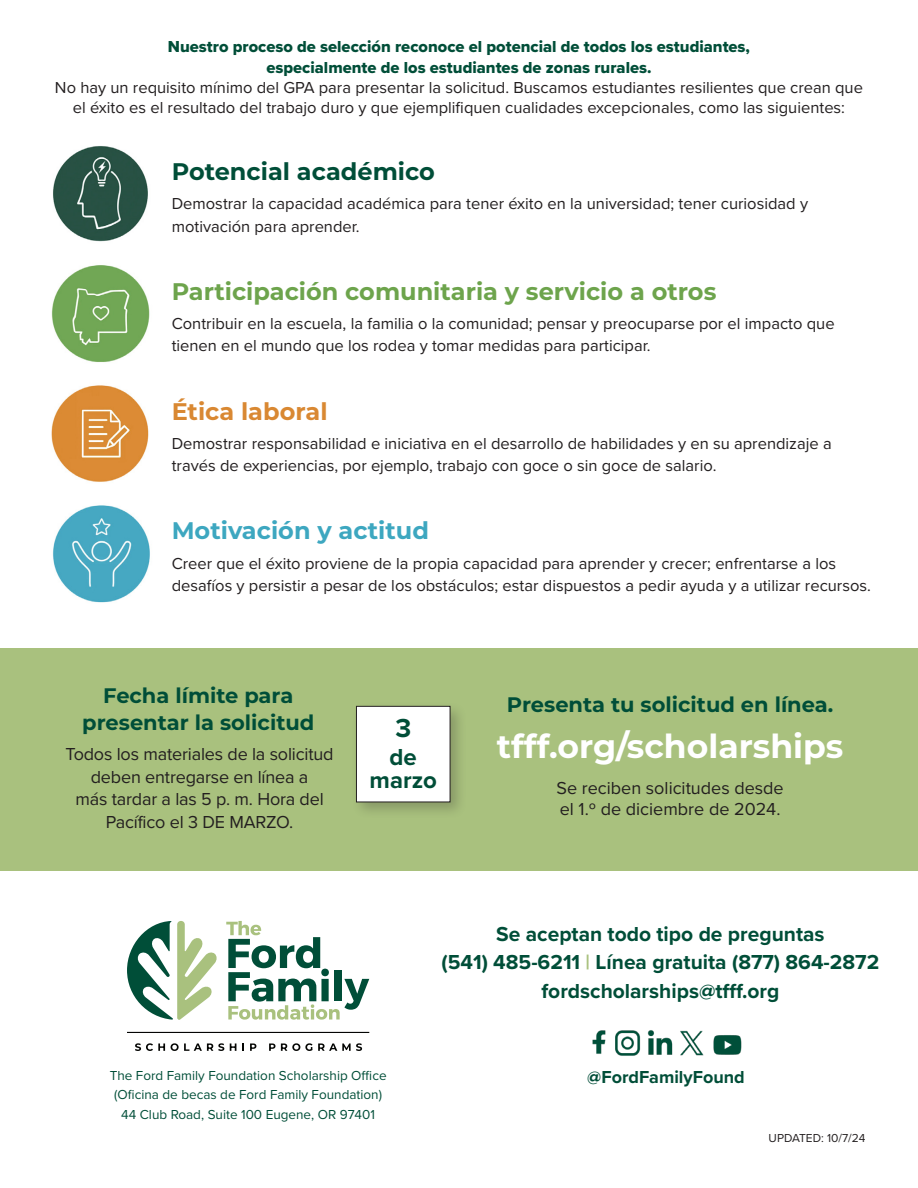
<style>
.page{position:relative;width:918px;height:1188px;background:#fff}
.page>*{position:absolute;margin:0;border:0;box-sizing:border-box;transform-origin:0 0}
.t1{font:700 33px "Montserrat";color:#fff}
.formula{font:700 27px "Proxima Nova";color:#004e38}
._16_pt_subhead{font:700 24px "Montserrat";color:#6da44c}
._16_pt_subhead-2{font:700 24px "Montserrat";color:#004e38}
._16_pt_subhead-3{font:700 24px "Montserrat";color:#3da7c0}
._16_pt_subhead-4{font:700 24px "Montserrat";color:#d98832}
.formula-2{font:700 24px/22.5px "Proxima Nova";color:#004e38;text-align:center}
._16_pt_subhead-5{font:700 21px/28.5px "Proxima Nova";color:#004e38;text-align:center}
._16_pt_subhead-6{font:700 21px/27px "Montserrat";color:#004e38;text-align:center}
.basic_body{font:18px/22.5px "Proxima Nova";letter-spacing:-.01em;color:#231f20}
._16_pt_subhead-7{font:700 18px "Proxima Nova";color:#004e38}
._11_pt_body_copy{font:16.5px/22.5px "Proxima Nova";color:#231f20}
._12_point_body{font:16.5px/20.2px "Proxima Nova";color:#231f20;text-align:center}
._12_point_body-2{font:16.5px/20.2px "Proxima Nova Extrabld";color:#004e38;text-align:center}
.basic_body-2{font:13.5px/19.5px "Proxima Nova";color:#004e38;text-align:center}
._11_pt_body_copy-2{font:12px "Proxima Nova";color:#231f20}
.s1{color:#a9c17e}
</style>
<div class="page">
<img style="left:53px;top:146px;width:95px;height:96px">
<img style="left:51px;top:265px;width:99px;height:97px">
<img style="left:51px;top:385px;width:98px;height:97px">
<img style="left:53px;top:505px;width:97px;height:98px">
<div style="left:0;top:648px;width:918px;height:223px;background:#a9c17e"></div>
<hr style="left:127px;top:1032px;width:242px;height:1px;background:#040503">
<svg style="left:135px;top:1043px;width:30px;height:8px"></svg>
<svg style="left:171px;top:1043px;width:53px;height:8px"></svg>
<svg style="left:230px;top:1043px;width:6px;height:8px"></svg>
<svg style="left:242px;top:1043px;width:2px;height:8px"></svg>
<svg style="left:250px;top:1043px;width:6px;height:8px"></svg>
<svg style="left:269px;top:1043px;width:6px;height:8px"></svg>
<svg style="left:281px;top:1043px;width:81px;height:8px"></svg>
<svg style="left:226px;top:921px;width:143px;height:99px"></svg>
<svg style="left:127px;top:921px;width:90px;height:99px"></svg>
<div style="left:351px;top:701px;width:117px;height:119px;background:#231f20;opacity:.25"></div>
<div style="left:356px;top:706px;width:94px;height:96px;background:#fff"></div>
<div style="left:356px;top:706px;width:94px;height:96px;border:1px solid #231f20"></div>
<img style="left:592px;top:1030px;width:150px;height:26px">
<p class="_12_point_body-2" style="left:168px;top:36px;width:584px">Nuestro proceso de selección reconoce el potencial de todos los estudiantes, especialmente de los estudiantes de zonas rurales.</p>
<p class="_12_point_body" style="left:55px;top:76px;width:810px">No hay un requisito mínimo del GPA para presentar la solicitud. Buscamos estudiantes resilientes que crean que el éxito es el resultado del trabajo duro y que ejemplifiquen cualidades excepcionales, como las siguientes:</p>
<p class="_16_pt_subhead-2" style="left:172px;top:154px;width:265px">Potencial académico</p>
<p class="_11_pt_body_copy" style="left:172px;top:192px;width:638px">Demostrar la capacidad académica para tener éxito en la universidad; tener curiosidad y motivación para aprender.</p>
<p class="_16_pt_subhead" style="left:172px;top:274px;width:546px">Participación comunitaria y servicio a otros</p>
<p class="_11_pt_body_copy" style="left:172px;top:311px;width:664px">Contribuir en la escuela, la familia o la comunidad; pensar y preocuparse por el impacto que tienen en el mundo que los rodea y tomar medidas para participar.</p>
<p class="_16_pt_subhead-4" style="left:172px;top:394px;width:157px">Ética laboral</p>
<p class="_11_pt_body_copy" style="left:172px;top:431px;width:662px">Demostrar responsabilidad e iniciativa en el desarrollo de habilidades y en su aprendizaje a través de experiencias, por ejemplo, trabajo con goce o sin goce de salario.</p>
<p class="_16_pt_subhead-3" style="left:172px;top:514px;width:259px">Motivación y actitud</p>
<p class="_11_pt_body_copy" style="left:172px;top:551px;width:701px">Creer que el éxito proviene de la propia capacidad para aprender y crecer; enfrentarse a los desafíos y persistir a pesar de los obstáculos; estar dispuestos a pedir ayuda y a utilizar recursos.</p>
<p class="_16_pt_subhead-6" style="left:82px;top:681px;width:234px">Fecha límite para presentar la solicitud</p>
<p class="basic_body" style="left:66px;top:742px;width:269px;text-align:center">Todos los materiales de la solicitud deben entregarse en línea a<br>más tardar a las 5 p. m. Hora del<br>Pacífico el 3 DE MARZO.</p>
<p class="formula" style="left:395px;top:708px;width:17px">3</p>
<p class="formula-2" style="left:370px;top:746px;width:69px">de marzo</p>
<p class="_16_pt_subhead-6" style="left:507px;top:690px;width:328px">Presenta tu solicitud en línea.</p>
<p class="t1" style="left:497px;top:722px;width:348px">tfff.org/scholarships</p>
<p class="basic_body" style="left:557px;top:776px;width:229px;line-height:21px">Se reciben solicitudes desde el 1.º de diciembre de 2024.</p>
<p class="_16_pt_subhead-5" style="left:496px;top:919px;width:330px">Se aceptan todo tipo de preguntas</p>
<p class="_16_pt_subhead-5" style="left:442px;top:948px;width:439px">(541) 485-6211 <span class="s1">|</span> Línea gratuita (877) 864-2872 fordscholarships@tfff.org</p>
<p class="basic_body-2" style="left:110px;top:1065px;width:278px">The Ford Family Foundation Scholarship Office (Oficina de becas de Ford Family Foundation)</p>
<p class="basic_body-2" style="left:121px;top:1104px;width:255px">44 Club Road, Suite 100 Eugene, OR 97401</p>
<p class="_16_pt_subhead-7" style="left:587px;top:1064px;width:159px">@FordFamilyFound</p>
<p class="_11_pt_body_copy-2" style="left:769px;top:1129px;width:98px">UPDATED: 10/7/24</p>
</div>
